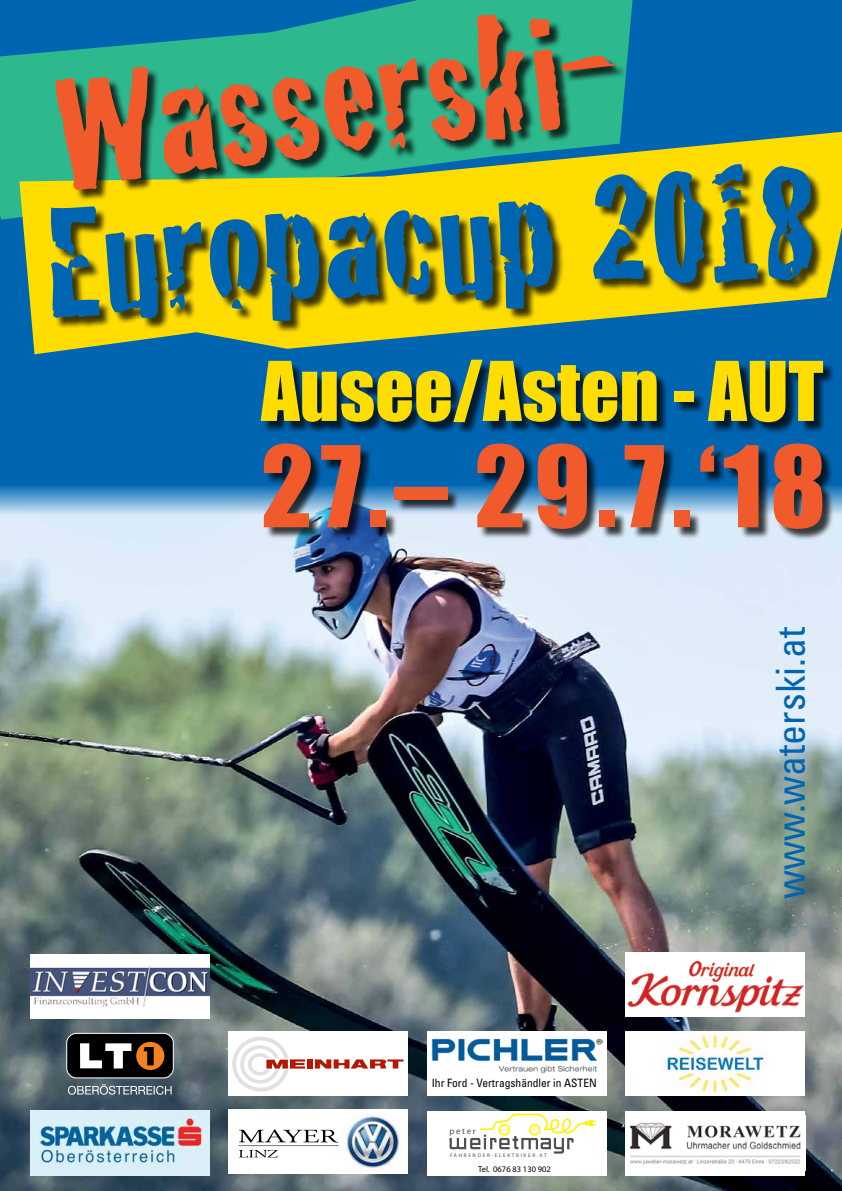
<style>
.page{position:relative;width:842px;height:1191px;background:#fff}
.page>*{position:absolute;margin:0;border:0;box-sizing:border-box;transform-origin:0 0}
.t1{font:166.1px "Cracked";color:#f15a2a}
.t2{font:162px "Cracked";color:#0065b1}
.t3{font:104px "Impact";color:#f15a2a}
.t4{font:76px "Impact";color:#fd0}
.t5{font:condensed 40px "Univers";color:#0065b1}
.t6{font:condensed 11.5px "Univers";color:#000}
.t7{font:8.9px "Marengo";letter-spacing:.18em;color:#4a4c50}
.t8{font:700 8.5px "Arial Narrow";color:#000}
.t9{font:700 5.2px "Arial Narrow";letter-spacing:.33em;color:#4a4c50}
</style>
<div class="page">
<div style="left:0;top:0;width:842px;height:486px;background:#0065b1"></div>
<img style="left:0;top:514px;width:842px;height:677px">
<div style="left:263px;top:361px;width:572px;height:73px;background:#000;opacity:.75"></div>
<div style="left:626px;top:952px;width:179px;height:64px;background:#fff"></div>
<img style="left:627px;top:961px;width:176px;height:51px">
<div style="left:30px;top:954px;width:180px;height:64px;background:#fff"></div>
<img style="left:30px;top:965px;width:180px;height:42px">
<div style="left:229px;top:1031px;width:179px;height:64px;background:#fff"></div>
<svg style="left:232px;top:1036px;width:73px;height:55px"></svg>
<div style="left:307px;top:1059px;width:6px;height:9px;background:#b11902"></div>
<svg style="left:315px;top:1059px;width:89px;height:9px"></svg>
<div style="left:626px;top:1031px;width:179px;height:64px;background:#fff"></div>
<img style="left:662px;top:1031px;width:104px;height:64px">
<div style="left:67px;top:1033px;width:106px;height:45px;background:#000;border-radius:10px"></div>
<div style="left:66px;top:1032px;width:108px;height:46px;border:1px solid #fff;border-radius:10px"></div>
<svg style="left:80px;top:1043px;width:51px;height:25px"></svg>
<div style="left:136px;top:1041px;width:28px;height:29px;background:#f58220;border-radius:50%"></div>
<svg style="left:144px;top:1047px;width:10px;height:18px"></svg>
<svg style="left:68px;top:1084px;width:104px;height:10px"></svg>
<div style="left:626px;top:1110px;width:179px;height:65px;background:#fff"></div>
<img style="left:630px;top:1122px;width:171px;height:43px">
<img style="left:30px;top:1110px;width:180px;height:65px">
<div style="left:229px;top:1109px;width:179px;height:65px;background:#fff"></div>
<svg style="left:238px;top:1129px;width:101px;height:28px"></svg>
<img style="left:345px;top:1115px;width:56px;height:54px">
<svg style="left:0;top:0;width:632px;height:220px;fill:#2eb88d"></svg>
<svg style="left:19px;top:132px;width:823px;height:222px"></svg>
<div style="left:52px;top:166px;width:772px;height:167px;background:#000;opacity:.75"></div>
<div style="left:57px;top:17px;width:570px;height:185px;background:#000;opacity:.75"></div>
<div style="left:427px;top:1031px;width:180px;height:64px;background:#fff"></div>
<img style="left:432px;top:1038px;width:170px;height:35px">
<svg style="left:0;top:486px;width:842px;height:28px;background:#6da8d5"></svg>
<div style="left:266px;top:445px;width:568px;height:96px;background:#000;opacity:.75"></div>
<div style="left:427px;top:1110px;width:180px;height:65px;background:#fff"></div>
<svg style="left:449px;top:1113px;width:147px;height:40px"></svg>
<h1 class="t1" style="left:42px;top:4px;width:590px;rotate:-7deg">Wasserski-</h1>
<h2 class="t2" style="left:40px;top:133px;width:772px;rotate:-3deg">Europacup 2018</h2>
<h3 class="t4" style="left:261px;top:332px;width:564px">Ausee/Asten - AUT</h3>
<h3 class="t3" style="left:261px;top:406px;width:566px">27.– 29.7.‘18</h3>
<p class="t6" style="left:432px;top:1075px;width:167px">Ihr Ford - Vertragshändler in ASTEN</p>
<p class="t7" style="left:450px;top:1125px;width:28px">peter</p>
<p class="t9" style="left:450px;top:1152px;width:98px">FAHRENDER-ELEKTRIKER.AT</p>
<p class="t8" style="left:478px;top:1164px;width:74px">Tel. 0676 83 130 902</p>
<h3 class="t5" style="left:765px;top:898px;width:273px;rotate:-90deg">www.waterski.at</h3>
</div>
